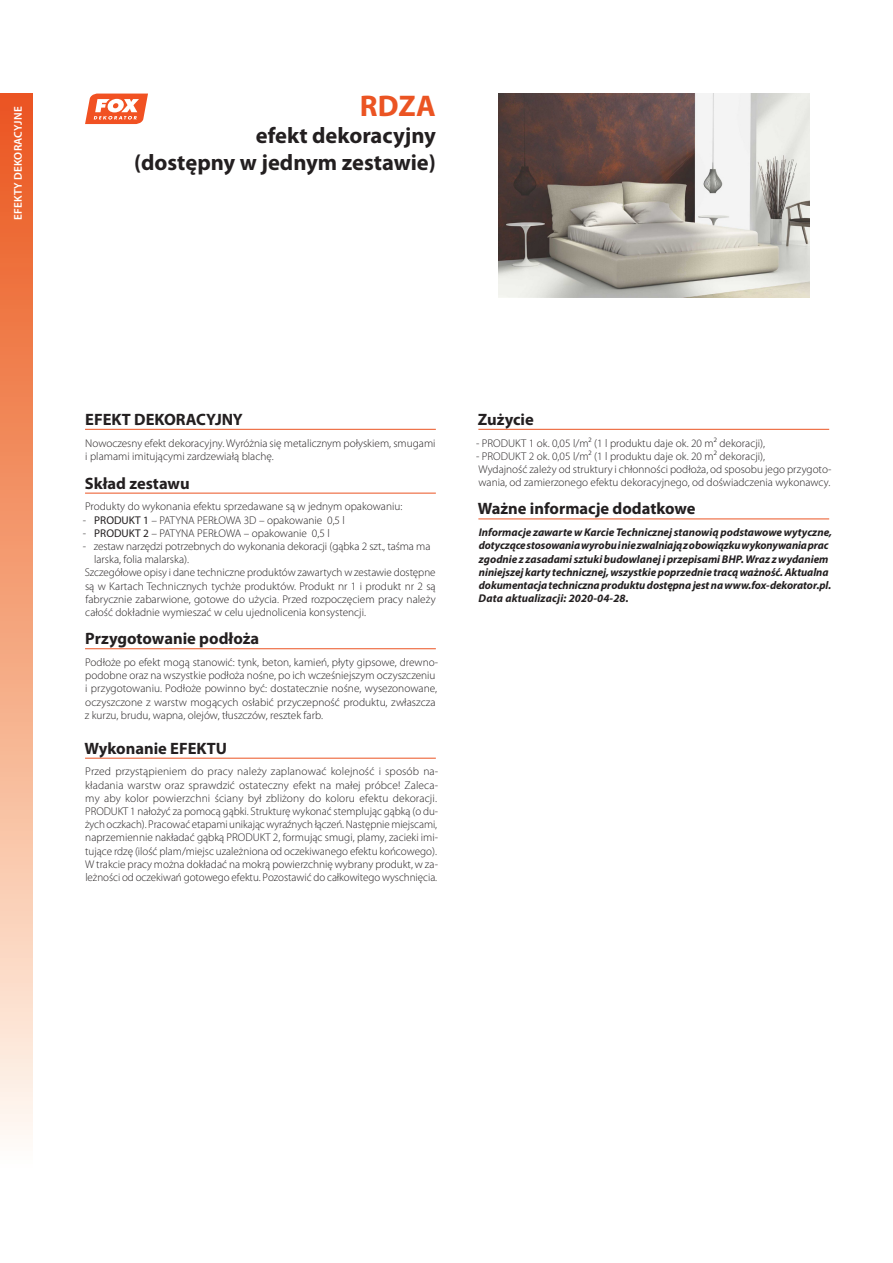
<style>
.page{position:relative;width:893px;height:1263px;background:#fff}
.page>*{position:absolute;margin:0;border:0;box-sizing:border-box;transform-origin:0 0}
._01_Tytuł_długi{font:700 30px "Myriad Pro";color:#eb5423}
._01_Tytuł_długi-2{font:700 22.5px "Myriad Pro";color:#231f20}
._04_Nagłówek{font:700 16.5px "Myriad Pro";color:#231f20}
._06_Tekst{font:300 11.25px/13.2px "Myriad Pro";color:#231f20}
._06_Tekst-2{font:italic 700 11.25px/13.2px "Myriad Pro";letter-spacing:-.005em;color:#231f20}
._06_Tekst_z_boldami{font:300 11.25px "Myriad Pro";color:#231f20}
.t1{font:600 11.25px "Myriad Pro";letter-spacing:.02em;color:#fff}
.s1{font-weight:400}
</style>
<div class="page">
<div style="left:0;top:94px;width:33px;height:1074px;background:linear-gradient(to bottom,#eb5418,#fffaef)"></div>
<hr style="left:85px;top:429px;width:351px;height:1px;background:#eb5423">
<hr style="left:85px;top:493px;width:351px;height:1px;background:#eb5423">
<hr style="left:85px;top:648px;width:351px;height:1px;background:#eb5423">
<hr style="left:85px;top:758px;width:351px;height:1px;background:#eb5423">
<hr style="left:478px;top:429px;width:351px;height:1px;background:#eb5423">
<hr style="left:478px;top:519px;width:351px;height:1px;background:#eb5423">
<img style="left:498px;top:94px;width:311px;height:203px">
<svg style="left:85px;top:94px;width:63px;height:30px"></svg>
<p class="t1" style="left:11px;top:220px;width:115px;rotate:-90deg">EFEKTY DEKORACYJNE</p>
<p class="_01_Tytuł_długi" style="left:360px;top:87px;width:77px">RDZA</p>
<p class="_01_Tytuł_długi-2" style="left:256px;top:120px;width:181px">efekt dekoracyjny</p>
<p class="_01_Tytuł_długi-2" style="left:134px;top:147px;width:303px">(dostępny w jednym zestawie)</p>
<p class="_04_Nagłówek" style="left:85px;top:408px;width:159px">EFEKT DEKORACYJNY</p>
<p class="_06_Tekst" style="left:85px;top:436px;width:352px">Nowoczesny efekt dekoracyjny. Wyróżnia się metalicznym połyskiem, smugami i plamami imitującymi zardzewiałą blachę.</p>
<p class="_04_Nagłówek" style="left:85px;top:472px;width:106px">Skład zestawu</p>
<p class="_06_Tekst" style="left:85px;top:500px;width:319px">Produkty do wykonania efektu sprzedawane są w jednym opakowaniu:</p>
<p class="_06_Tekst" style="left:83px;top:513px;width:264px">- <span class="s1">PRODUKT 1</span> – PATYNA PERŁOWA 3D – opakowanie 0,5 l</p>
<p class="_06_Tekst" style="left:83px;top:526px;width:249px">- <span class="s1">PRODUKT 2</span> – PATYNA PERŁOWA – opakowanie 0,5 l</p>
<p class="_06_Tekst" style="left:83px;top:539px;width:349px">- zestaw narzędzi potrzebnych do wykonania dekoracji (gąbka 2 szt., taśma ma</p>
<p class="_06_Tekst_z_boldami" style="left:94px;top:553px;width:97px">larska, folia malarska).</p>
<p class="_06_Tekst" style="left:85px;top:566px;width:352px;text-align:justify">Szczegółowe opisy i dane techniczne produktów zawartych w zestawie dostępne są w Kartach Technicznych tychże produktów. Produkt nr 1 i produkt nr 2 są fabrycznie zabarwione, gotowe do użycia. Przed rozpoczęciem pracy należy całość dokładnie wymieszać w celu ujednolicenia konsystencji.</p>
<p class="_04_Nagłówek" style="left:85px;top:628px;width:175px">Przygotowanie podłoża</p>
<p class="_06_Tekst" style="left:85px;top:655px;width:355px">Podłoże po efekt mogą stanowić: tynk, beton, kamień, płyty gipsowe, drewno&shy;podobne oraz na wszystkie podłoża nośne, po ich wcześniejszym oczyszczeniu i przygotowaniu. Podłoże powinno być: dostatecznie nośne, wysezonowane, oczyszczone z warstw mogących osłabić przyczepność produktu, zwłaszcza z kurzu, brudu, wapna, olejów, tłuszczów, resztek farb.</p>
<p class="_04_Nagłówek" style="left:84px;top:737px;width:144px">Wykonanie EFEKTU</p>
<p class="_06_Tekst" style="left:85px;top:765px;width:354px;text-align:justify">Przed przystąpieniem do pracy należy zaplanować kolejność i sposób na&shy;kładania warstw oraz sprawdzić ostateczny efekt na małej próbce! Zaleca&shy;my aby kolor powierzchni ściany był zbliżony do koloru efektu dekoracji.</p>
<p class="_06_Tekst" style="left:85px;top:804px;width:355px;text-align:justify">PRODUKT 1 nałożyć za pomocą gąbki. Strukturę wykonać stemplując gąbką (o du&shy;żych oczkach). Pracować etapami unikając wyraźnych łączeń. Następnie miejscami, naprzemiennie nakładać gąbką PRODUKT 2, formując smugi, plamy, zacieki imi&shy;tujące rdzę (ilość plam/miejsc uzależniona od oczekiwanego efektu końcowego).</p>
<p class="_06_Tekst" style="left:85px;top:857px;width:355px">W trakcie pracy można dokładać na mokrą powierzchnię wybrany produkt, w za&shy;leżności od oczekiwań gotowego efektu. Pozostawić do całkowitego wyschnięcia.</p>
<p class="_04_Nagłówek" style="left:478px;top:408px;width:57px">Zużycie</p>
<p class="_06_Tekst" style="left:476px;top:436px;width:291px">- PRODUKT 1 ok. 0,05 l/m² (1 l produktu daje ok. 20 m² dekoracji),</p>
<p class="_06_Tekst" style="left:476px;top:449px;width:291px">- PRODUKT 2 ok. 0,05 l/m² (1 l produktu daje ok. 20 m² dekoracji),</p>
<p class="_06_Tekst" style="left:478px;top:462px;width:355px">Wydajność zależy od struktury i chłonności podłoża, od sposobu jego przygoto&shy;wania, od zamierzonego efektu dekoracyjnego, od doświadczenia wykonawcy.</p>
<p class="_04_Nagłówek" style="left:478px;top:498px;width:219px">Ważne informacje dodatkowe</p>
<p class="_06_Tekst-2" style="left:479px;top:525px;width:355px">Informacje zawarte w Karcie Technicznej stanowią podstawowe wytyczne, dotyczące stosowania wyrobu i nie zwalniają z obowiązku wykonywania prac zgodnie z zasadami sztuki budowlanej i przepisami BHP. Wraz z wydaniem niniejszej karty technicznej, wszystkie poprzednie tracą ważność. Aktualna dokumentacja techniczna produktu dostępna jest na www.fox-dekorator.pl.</p>
<p class="_06_Tekst-2" style="left:479px;top:591px;width:152px">Data aktualizacji: 2020-04-28.</p>
</div>
